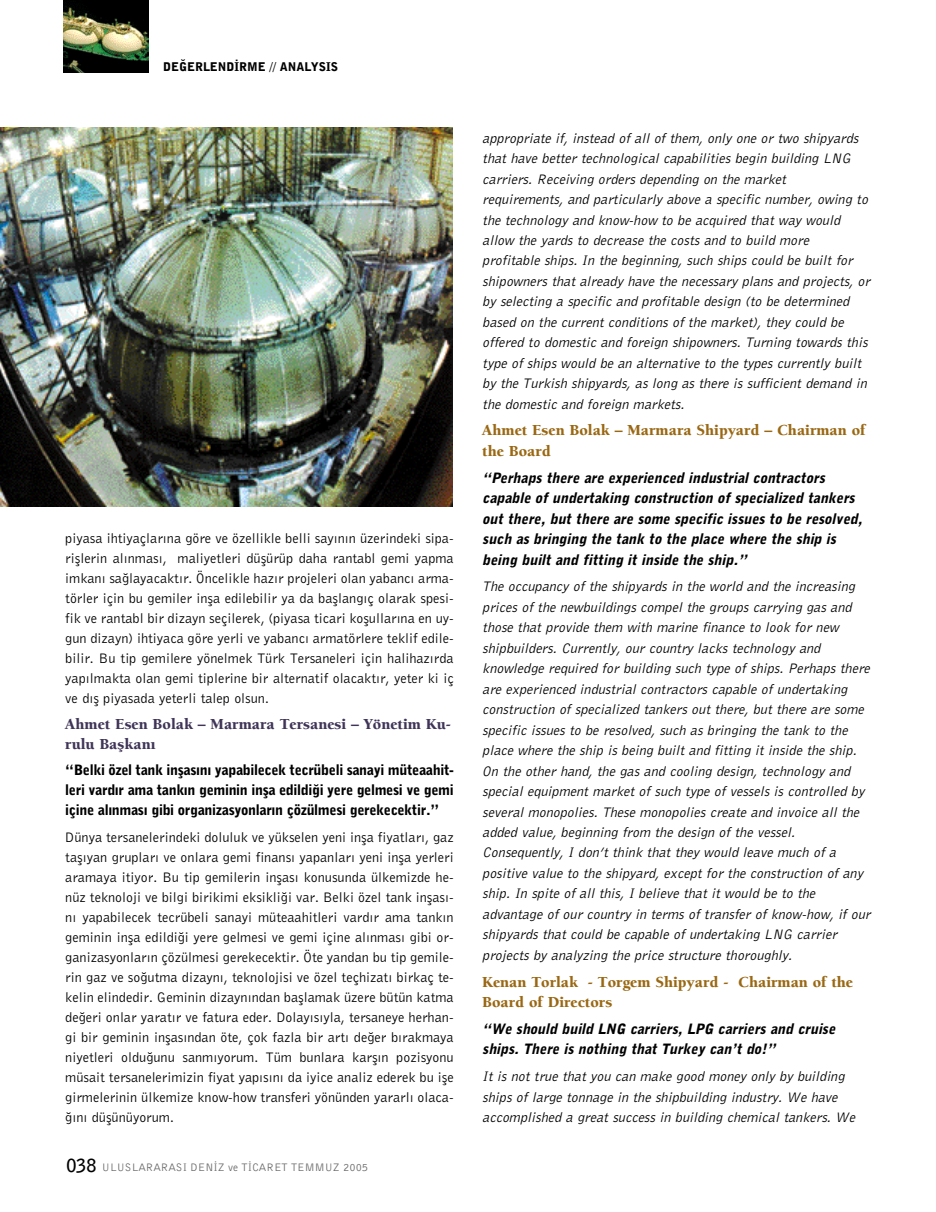
<style>
.page{position:relative;width:936px;height:1212px;background:#fff}
.page>*{position:absolute;margin:0;border:0;box-sizing:border-box;transform-origin:0 0}
.t1{font:15.75px/20.4px "Berkeley T Black";color:#9a6813}
.t2{font:15.75px/20px "Berkeley T Black";color:#403558}
.t3{font:14.25px/20.4px "Bell Gothic BT Elek Italic Ti";color:#000}
.t4{font:14.25px/20px "Bell Gothic BT Roman Ti";color:#000;text-align:justify}
.t5{font:14.25px/20.4px "Bell Gothic BT Black Elekt Italic Ti";color:#000}
.t6{font:14.25px/20px "Bell Gothic BT Black Ti";letter-spacing:-.02em;color:#000;text-align:justify}
.t7{font:12px "Bell Gothic BT Black Ti";color:#000}
.t8{font:11.25px "Bell Gothic BT Roman Ti";color:#666}
.s1{font-family:"Bell Gothic BT Bold Ti";font-size:18px;color:#000}
</style>
<div class="page">
<img style="left:64px;top:0;width:85px;height:72px">
<img style="left:0;top:128px;width:452px;height:378px">
<p class="t7" style="left:163px;top:59px;width:176px">DE⁄ERLEND‹RME // ANALYSIS</p>
<p class="t4" style="left:65px;top:527px;width:390px">piyasa ihtiyaçlar›na göre ve özellikle belli say›n›n üzerindeki sipa&shy;rifllerin al›nmas›, maliyetleri düflürüp daha rantabl gemi yapma imkan› sa¤layacakt›r. Öncelikle haz›r projeleri olan yabanc› arma&shy;törler için bu gemiler infla edilebilir ya da bafllang›ç olarak spesi&shy;fik ve rantabl bir dizayn seçilerek, (piyasa ticari koflullar›na en uy&shy;gun dizayn) ihtiyaca göre yerli ve yabanc› armatörlere teklif edile&shy;bilir. Bu tip gemilere yönelmek Türk Tersaneleri için halihaz›rda yap›lmakta olan gemi tiplerine bir alternatif olacakt›r, yeter ki iç ve d›fl piyasada yeterli talep olsun.</p>
<p class="t2" style="left:65px;top:713px;width:387px">Ahmet Esen Bolak – Marmara Tersanesi – Yönetim Ku&shy;rulu Baflkan›</p>
<p class="t6" style="left:65px;top:760px;width:390px">“Belki özel tank inflas›n› yapabilecek tecrübeli sanayi müteaahit&shy;leri vard›r ama tank›n geminin infla edildi¤i yere gelmesi ve gemi içine al›nmas› gibi organizasyonlar›n çözülmesi gerekecektir.”</p>
<p class="t4" style="left:65px;top:827px;width:390px">Dünya tersanelerindeki doluluk ve yükselen yeni infla fiyatlar›, gaz tafl›yan gruplar› ve onlara gemi finans› yapanlar› yeni infla yerleri aramaya itiyor. Bu tip gemilerin inflas› konusunda ülkemizde he&shy;nüz teknoloji ve bilgi birikimi eksikli¤i var. Belki özel tank inflas›- n› yapabilecek tecrübeli sanayi müteaahitleri vard›r ama tank›n geminin infla edildi¤i yere gelmesi ve gemi içine al›nmas› gibi or&shy;ganizasyonlar›n çözülmesi gerekecektir. Öte yandan bu tip gemile&shy;rin gaz ve so¤utma dizayn›, teknolojisi ve özel teçhizat› birkaç te&shy;kelin elindedir. Geminin dizayn›ndan bafllamak üzere bütün katma de¤eri onlar yarat›r ve fatura eder. Dolay›s›yla, tersaneye herhan&shy;gi bir geminin inflas›ndan öte, çok fazla bir art› de¤er b›rakmaya niyetleri oldu¤unu sanm›yorum. Tüm bunlara karfl›n pozisyonu müsait tersanelerimizin fiyat yap›s›n› da iyice analiz ederek bu ifle girmelerinin ülkemize know-how transferi yönünden yararl› olaca-¤›n› düflünüyorum.</p>
<p class="t8" style="left:67px;top:1161px;width:303px"><span class="s1">038</span> ULUSLARARASI DEN‹Z ve T‹CARET TEMMUZ 2005</p>
<p class="t3" style="left:482px;top:127px;width:389px">appropriate if, instead of all of them, only one or two shipyards that have better technological capabilities begin building LNG carriers. Receiving orders depending on the market requirements, and particularly above a specific number, owing to the technology and know-how to be acquired that way would allow the yards to decrease the costs and to build more<br>profitable ships. In the beginning, such ships could be built for shipowners that already have the necessary plans and projects, or by selecting a specific and profitable design (to be determined based on the current conditions of the market), they could be offered to domestic and foreign shipowners. Turning towards this type of ships would be an alternative to the types currently built by the Turkish shipyards, as long as there is sufficient demand in the domestic and foreign markets.</p>
<p class="t1" style="left:482px;top:419px;width:384px">Ahmet Esen Bolak – Marmara Shipyard – Chairman of the Board</p>
<p class="t5" style="left:482px;top:467px;width:382px">“Perhaps there are experienced industrial contractors capable of undertaking construction of specialized tankers out there, but there are some specific issues to be resolved, such as bringing the tank to the place where the ship is being built and fitting it inside the ship.”</p>
<p class="t3" style="left:482px;top:576px;width:389px">The occupancy of the shipyards in the world and the increasing prices of the newbuildings compel the groups carrying gas and those that provide them with marine finance to look for new shipbuilders. Currently, our country lacks technology and knowledge required for building such type of ships. Perhaps there are experienced industrial contractors capable of undertaking construction of specialized tankers out there, but there are some specific issues to be resolved, such as bringing the tank to the place where the ship is being built and fitting it inside the ship.<br>On the other hand, the gas and cooling design, technology and special equipment market of such type of vessels is controlled by several monopolies. These monopolies create and invoice all the added value, beginning from the design of the vessel.<br>Consequently, I don’t think that they would leave much of a positive value to the shipyard, except for the construction of any ship. In spite of all this, I believe that it would be to the advantage of our country in terms of transfer of know-how, if our shipyards that could be capable of undertaking LNG carrier projects by analyzing the price structure thoroughly.</p>
<p class="t1" style="left:482px;top:970px;width:372px">Kenan Torlak - Torgem Shipyard - Chairman of the<br>Board of Directors</p>
<p class="t5" style="left:482px;top:1018px;width:354px">“We should build LNG carriers, LPG carriers and cruise ships. There is nothing that Turkey can’t do!”</p>
<p class="t3" style="left:482px;top:1066px;width:374px">It is not true that you can make good money only by building ships of large tonnage in the shipbuilding industry. We have accomplished a great success in building chemical tankers. We</p>
</div>
